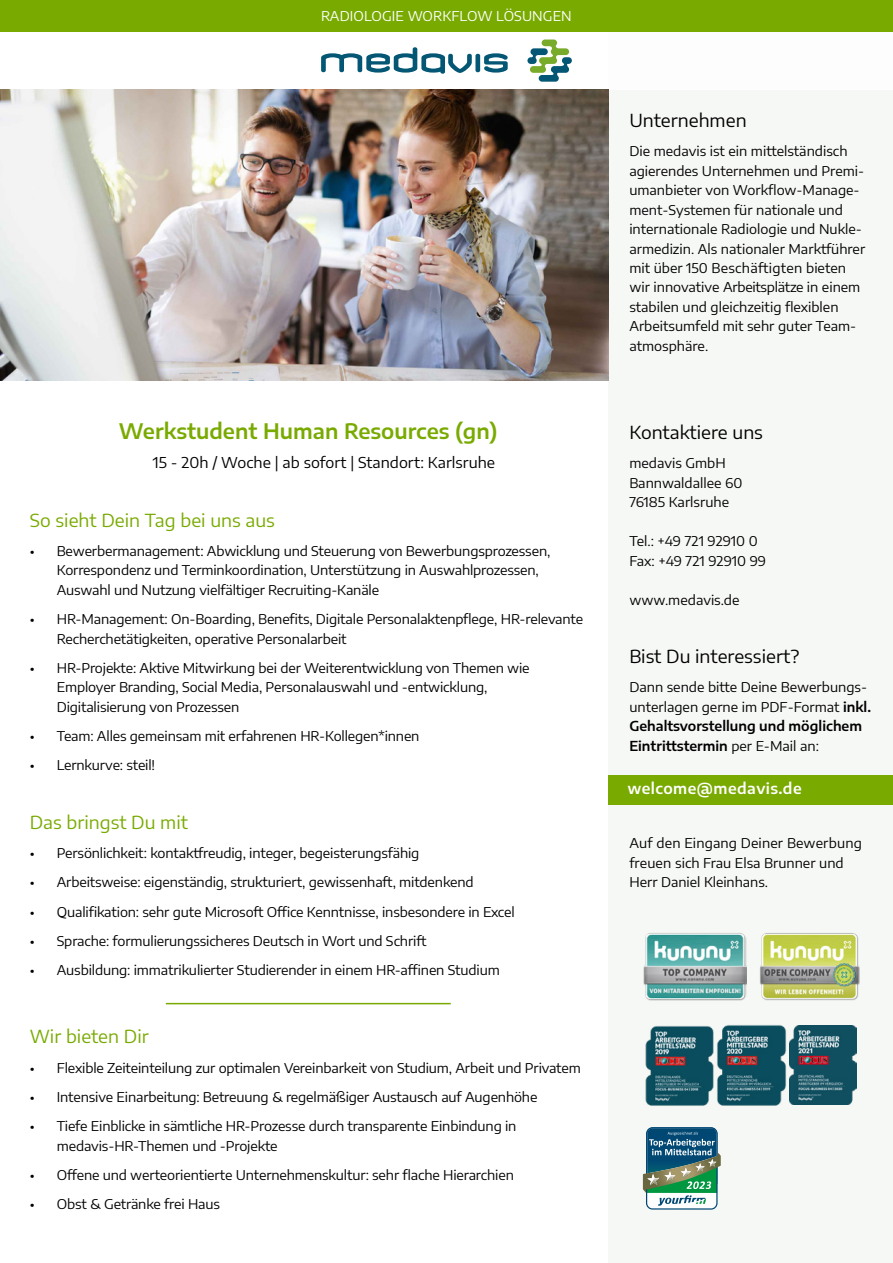
<style>
.page{position:relative;width:893px;height:1263px;background:#fff}
.page>*{position:absolute;margin:0;border:0;box-sizing:border-box;transform-origin:0 0}
.t1{font:600 21px "Encode Sans Semi Expanded";color:#79aa00}
.t2{font:18px "Encode Sans Semi Expanded";color:#79aa00}
.t3{font:18px "Encode Sans Semi Expanded";color:#000}
.t4{font:15px "Encode Sans Semi Expanded";color:#000}
.t5{font:600 15px "Encode Sans Semi Expanded";letter-spacing:.03em;color:#fff}
.t6{font:13.5px/19.5px "Encode Sans Semi Expanded";letter-spacing:-.01em;color:#000}
.t7{font:13.5px "Encode Sans Semi Expanded";letter-spacing:.005em;color:#fff}
.s1{font-weight:600}
</style>
<div class="page">
<div style="left:608px;top:0;width:285px;height:1263px;background:#f6f8f5"></div>
<div style="left:0;top:0;width:893px;height:32px;background:#79aa00"></div>
<div style="left:0;top:32px;width:893px;height:57px;background:#fff"></div>
<svg style="left:527px;top:40px;width:45px;height:42px"></svg>
<div style="left:475px;top:54px;width:5px;height:18px;background:#035674;border-radius:2px"></div>
<svg style="left:321px;top:47px;width:151px;height:27px"></svg>
<svg style="left:484px;top:53px;width:24px;height:20px"></svg>
<img style="left:644px;top:933px;width:102px;height:67px">
<img style="left:760px;top:933px;width:99px;height:67px">
<svg style="left:644px;top:1127px;width:76px;height:82px"></svg>
<img style="left:645px;top:1026px;width:69px;height:80px">
<img style="left:717px;top:1025px;width:70px;height:81px">
<img style="left:789px;top:1025px;width:68px;height:79px">
<div style="left:608px;top:775px;width:285px;height:29px;background:#79aa00"></div>
<img style="left:0;top:89px;width:608px;height:291px">
<hr style="left:166px;top:1003px;width:285px;height:1px;background:#79aa00">
<p class="t7" style="left:321px;top:6px;width:252px">RADIOLOGIE WORKFLOW LÖSUNGEN</p>
<h1 class="t1" style="left:119px;top:415px;width:380px">Werkstudent Human Resources (gn)</h1>
<p class="t4" style="left:153px;top:452px;width:344px">15 - 20h / Woche | ab sofort | Standort: Karlsruhe</p>
<h2 class="t2" style="left:30px;top:507px;width:247px">So sieht Dein Tag bei uns aus</h2>
<p class="t6" style="left:57px;top:540px;width:495px;text-indent:-27px">• Bewerbermanagement: Abwicklung und Steuerung von Bewerbungsprozessen,<br>Korrespondenz und Terminkoordination, Unterstützung in Auswahlprozessen,<br>Auswahl und Nutzung vielfältiger Recruiting-Kanäle</p>
<p class="t6" style="left:57px;top:609px;width:528px;text-indent:-27px">• HR-Management: On-Boarding, Benefits, Digitale Personalaktenpflege, HR-relevante<br>Recherchetätigkeiten, operative Personalarbeit</p>
<p class="t6" style="left:57px;top:657px;width:474px;text-indent:-27px">• HR-Projekte: Aktive Mitwirkung bei der Weiterentwicklung von Themen wie<br>Employer Branding, Social Media, Personalauswahl und -entwicklung,<br>Digitalisierung von Prozessen</p>
<p class="t6" style="left:30px;top:726px;width:391px">• Team: Alles gemeinsam mit erfahrenen HR-Kollegen*innen</p>
<p class="t6" style="left:30px;top:755px;width:127px">• Lernkurve: steil!</p>
<h2 class="t2" style="left:30px;top:809px;width:160px">Das bringst Du mit</h2>
<p class="t6" style="left:30px;top:843px;width:391px">• Persönlichkeit: kontaktfreudig, integer, begeisterungsfähig</p>
<p class="t6" style="left:30px;top:872px;width:445px">• Arbeitsweise: eigenständig, strukturiert, gewissenhaft, mitdenkend</p>
<p class="t6" style="left:30px;top:901px;width:486px">• Qualifikation: sehr gute Microsoft Office Kenntnisse, insbesondere in Excel</p>
<p class="t6" style="left:30px;top:930px;width:398px">• Sprache: formulierungssicheres Deutsch in Wort und Schrift</p>
<p class="t6" style="left:30px;top:960px;width:472px">• Ausbildung: immatrikulierter Studierender in einem HR-affinen Studium</p>
<h2 class="t2" style="left:30px;top:1024px;width:120px">Wir bieten Dir</h2>
<p class="t6" style="left:30px;top:1057px;width:553px">• Flexible Zeiteinteilung zur optimalen Vereinbarkeit von Studium, Arbeit und Privatem</p>
<p class="t6" style="left:30px;top:1086px;width:509px">• Intensive Einarbeitung: Betreuung &amp; regelmäßiger Austausch auf Augenhöhe</p>
<p class="t6" style="left:57px;top:1116px;width:461px;text-indent:-27px">• Tiefe Einblicke in sämtliche HR-Prozesse durch transparente Einbindung in medavis-HR-Themen und -Projekte</p>
<p class="t6" style="left:30px;top:1164px;width:486px">• Offene und werteorientierte Unternehmenskultur: sehr flache Hierarchien</p>
<p class="t6" style="left:30px;top:1194px;width:192px">• Obst &amp; Getränke frei Haus</p>
<h2 class="t3" style="left:629px;top:107px;width:119px">Unternehmen</h2>
<p class="t6" style="left:629px;top:141px;width:237px">Die medavis ist ein mittelständisch agierendes Unternehmen und Premi&shy;umanbieter von Workflow-Manage&shy;ment-Systemen für nationale und internationale Radiologie und Nukle&shy;armedizin. Als nationaler Marktführer mit über 150 Beschäftigten bieten wir innovative Arbeitsplätze in einem stabilen und gleichzeitig flexiblen Arbeitsumfeld mit sehr guter Team&shy;atmosphäre.</p>
<h2 class="t3" style="left:629px;top:419px;width:135px">Kontaktiere uns</h2>
<p class="t6" style="left:629px;top:453px;width:115px">medavis GmbH<br>Bannwaldallee 60<br>76185 Karlsruhe</p>
<p class="t6" style="left:629px;top:531px;width:138px">Tel.: +49 721 92910 0<br>Fax: +49 721 92910 99</p>
<p class="t6" style="left:629px;top:589px;width:112px">www.medavis.de</p>
<h2 class="t3" style="left:629px;top:644px;width:171px">Bist Du interessiert?</h2>
<p class="t6" style="left:629px;top:677px;width:243px">Dann sende bitte Deine Bewerbungs&shy;unterlagen gerne im PDF-Format <span class="s1">inkl.<br>Gehaltsvorstellung und möglichem Eintrittstermin</span> per E-Mail an:</p>
<p class="t5" style="left:627px;top:777px;width:176px">welcome@medavis.de</p>
<p class="t6" style="left:629px;top:833px;width:234px">Auf den Eingang Deiner Bewerbung freuen sich Frau Elsa Brunner und<br>Herr Daniel Kleinhans.</p>
</div>
